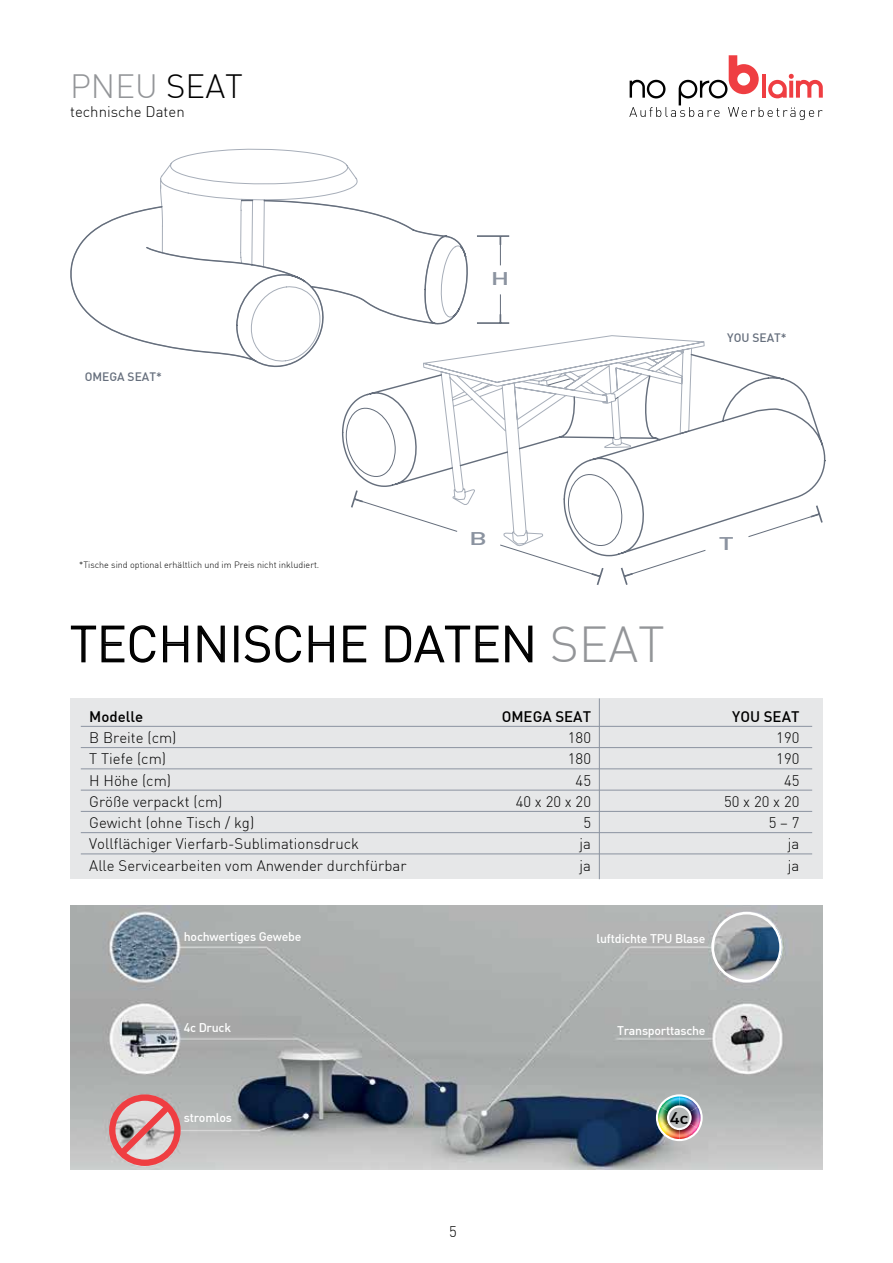
<style>
.page{position:relative;width:893px;height:1263px;background:#fff}
.page>*{position:absolute;margin:0;border:0;box-sizing:border-box;transform-origin:0 0}
.t1{font:300 49.5px "DIN";color:#000}
.t2{font:300 33px "DIN";color:#939598}
.t3{font:500 18px "DIN";color:#8b93a0;scale:1.5 1}
.t4{font:500 16.5px "DIN";color:#000;scale:1.15 1}
.t5{font:300 15px "DIN";color:#000}
.t6{font:500 15px "DIN";color:#000}
.t7{font:500 12.3px "DIN";letter-spacing:-.02em;color:#fff}
.t8{font:500 12px "DIN";color:#656e7c}
.t9{font:300 9px "DIN";color:#000}
.s1{color:#000}
.s2{color:#939598}
</style>
<div class="page">
<svg style="left:629px;top:55px;width:194px;height:65px"></svg>
<svg style="left:70px;top:625px;width:86px;height:38px"></svg>
<svg style="left:163px;top:625px;width:26px;height:38px"></svg>
<svg style="left:197px;top:625px;width:28px;height:38px"></svg>
<div style="left:234px;top:626px;width:4px;height:36px;border:2px solid #000"></div>
<svg style="left:244px;top:625px;width:58px;height:38px"></svg>
<svg style="left:308px;top:625px;width:26px;height:38px"></svg>
<svg style="left:343px;top:625px;width:24px;height:38px"></svg>
<svg style="left:385px;top:625px;width:148px;height:38px"></svg>
<div style="left:70px;top:698px;width:753px;height:181px;background:#e6e7e8"></div>
<hr style="left:81px;top:726px;width:731px;height:1px;background:#8b93a0">
<hr style="left:81px;top:747px;width:731px;height:1px;background:#8b93a0">
<hr style="left:81px;top:769px;width:731px;height:1px;background:#8b93a0">
<hr style="left:81px;top:790px;width:731px;height:1px;background:#8b93a0">
<hr style="left:81px;top:811px;width:731px;height:1px;background:#8b93a0">
<hr style="left:81px;top:832px;width:731px;height:1px;background:#8b93a0">
<hr style="left:81px;top:854px;width:731px;height:1px;background:#8b93a0">
<hr style="left:599px;top:698px;width:1px;height:181px;background:#8b93a0">
<svg style="left:491px;top:335px;width:214px;height:18px"></svg>
<svg style="left:342px;top:353px;width:484px;height:204px"></svg>
<svg style="left:679px;top:430px;width:11px;height:5px"></svg>
<svg style="left:160px;top:148px;width:198px;height:51px"></svg>
<svg style="left:70px;top:199px;width:399px;height:168px"></svg>
<hr style="left:477px;top:235px;width:32px;height:2px;background:#656e7c">
<svg style="left:500px;top:237px;width:1px;height:28px"></svg>
<hr style="left:477px;top:322px;width:32px;height:2px;background:#656e7c">
<svg style="left:500px;top:294px;width:1px;height:28px"></svg>
<img style="left:70px;top:906px;width:753px;height:263px">
<svg style="left:656px;top:1094px;width:47px;height:47px"></svg>
<img style="left:658px;top:1096px;width:41px;height:21px">
<img style="left:658px;top:1107px;width:11px;height:21px">
<img style="left:661px;top:1096px;width:37px;height:15px">
<img style="left:661px;top:1124px;width:37px;height:15px">
<img style="left:690px;top:1107px;width:11px;height:21px">
<div style="left:109px;top:1094px;width:72px;height:72px;border:6px solid #ef3e42;border-radius:50%"></div>
<svg style="left:111px;top:1097px;width:67px;height:66px;background:#d39899"></svg>
<svg style="left:619px;top:504px;width:205px;height:81px"></svg>
<svg style="left:350px;top:488px;width:255px;height:97px"></svg>
<img style="left:711px;top:912px;width:71px;height:70px;border-radius:35px">
<div style="left:711px;top:912px;width:71px;height:70px;border:3px solid #fff;border-radius:50%"></div>
<h2 class="t2" style="left:70px;top:66px;width:116px">Pneu <span class="s1">seat</span></h2>
<p class="t5" style="left:70px;top:102px;width:116px">technische Daten</p>
<p class="t8" style="left:85px;top:369px;width:9px">OMEGA</p>
<p class="t8" style="left:128px;top:369px;width:8px">SEAT</p>
<p class="t8" style="left:156px;top:369px;width:7px">*</p>
<p class="t9" style="left:79px;top:559px;width:242px">*Tische sind optional erhältlich und im Preis nicht inkludiert.</p>
<p class="t3" style="left:491px;top:267px;width:14px">H</p>
<p class="t8" style="left:727px;top:330px;width:34px">YOU SEAT</p>
<p class="t8" style="left:781px;top:330px;width:7px">*</p>
<p class="t3" style="left:469px;top:526px;width:11px">B</p>
<p class="t3" style="left:719px;top:532px;width:10px">T</p>
<h1 class="t1" style="left:70px;top:613px;width:536px">Tech nische Daten <span class="s2">Seat</span></h1>
<p class="t6" style="left:89px;top:707px;width:56px">Modelle</p>
<p class="t6" style="left:502px;top:707px;width:10px">OMEGA</p>
<p class="t6" style="left:555px;top:707px;width:9px">SEAT</p>
<p class="t6" style="left:732px;top:707px;width:42px">YOU SEAT</p>
<p class="t5" style="left:89px;top:728px;width:89px">B Breite (cm)</p>
<p class="t5" style="left:568px;top:728px;width:25px">180</p>
<p class="t5" style="left:776px;top:728px;width:25px">190</p>
<p class="t5" style="left:89px;top:750px;width:78px">T Tiefe (cm)</p>
<p class="t5" style="left:568px;top:750px;width:25px">180</p>
<p class="t5" style="left:776px;top:750px;width:25px">190</p>
<p class="t5" style="left:89px;top:771px;width:83px">H Höhe (cm)</p>
<p class="t5" style="left:576px;top:771px;width:17px">45</p>
<p class="t5" style="left:784px;top:771px;width:17px">45</p>
<p class="t5" style="left:89px;top:792px;width:135px">Größe verpackt (cm)</p>
<p class="t5" style="left:516px;top:792px;width:77px">40 x 20 x 20</p>
<p class="t5" style="left:724px;top:792px;width:77px">50 x 20 x 20</p>
<p class="t5" style="left:89px;top:813px;width:166px">Gewicht (ohne Tisch / kg)</p>
<p class="t5" style="left:583px;top:813px;width:9px">5</p>
<p class="t5" style="left:769px;top:813px;width:32px">5 – 7</p>
<p class="t5" style="left:89px;top:835px;width:271px">Vollflächiger Vierfarb-Sublimationsdruck</p>
<p class="t5" style="left:580px;top:835px;width:13px">ja</p>
<p class="t5" style="left:788px;top:835px;width:13px">ja</p>
<p class="t5" style="left:89px;top:856px;width:319px">Alle Servicearbeiten vom Anwender durchfürbar</p>
<p class="t5" style="left:580px;top:856px;width:13px">ja</p>
<p class="t5" style="left:788px;top:856px;width:13px">ja</p>
<p class="t7" style="left:184px;top:928px;width:119px">hochwertiges Gewebe</p>
<p class="t7" style="left:597px;top:931px;width:62px">luftdichte TPU</p>
<p class="t7" style="left:675px;top:931px;width:32px">B lase</p>
<p class="t7" style="left:184px;top:1020px;width:49px">4c Druck</p>
<p class="t7" style="left:617px;top:1022px;width:90px">Transporttasche</p>
<p class="t7" style="left:184px;top:1110px;width:50px">stromlos</p>
<p class="t5" style="left:449px;top:1223px;width:9px">5</p>
<p class="t4" style="left:670px;top:1107px;width:18px">4c</p>
</div>
